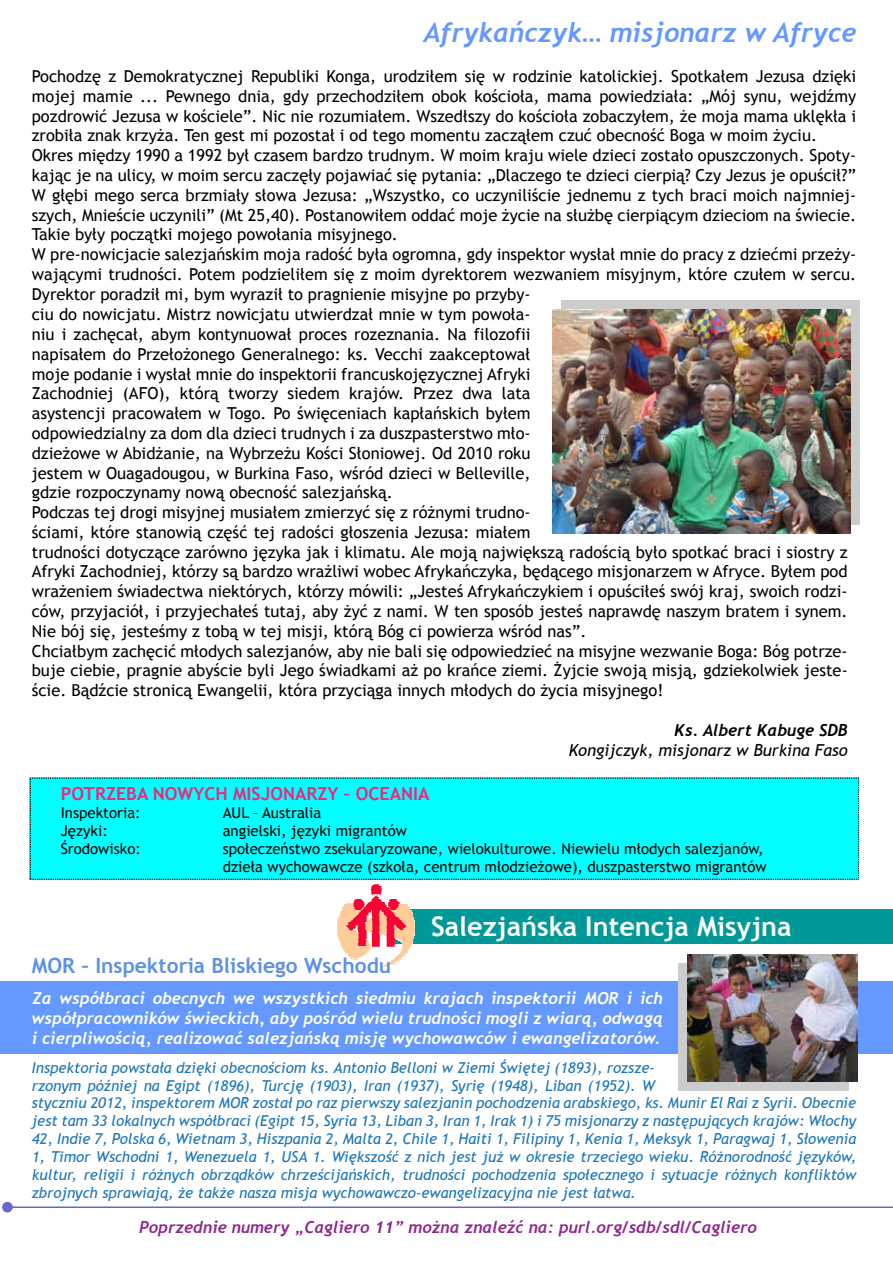
<style>
.page{position:relative;width:893px;height:1263px;background:#fff}
.page>*{position:absolute;margin:0;border:0;box-sizing:border-box;transform-origin:0 0}
.t1{font:italic 700 27px "Trebuchet";color:#69f}
.t2{font:700 27px "Trebuchet MS";color:#fff}
.t3{font:700 21px "Trebuchet MS";color:#5c91e5}
.t4{font:700 18px "Trebuchet MS";color:#ec297b}
.t5{font:16.5px/19.8px "Trebuchet MS";color:#000}
.t6{font:italic 700 16.5px/19.8px "Trebuchet";color:#fff;text-align:justify}
.t7{font:italic 700 16.5px "Trebuchet";color:#90278e}
.t8{font:italic 16.5px "Trebuchet MS";color:#000}
.t9{font:italic 700 16.5px "Trebuchet";color:#000}
.t10{font:italic 15px/18px "Trebuchet MS";color:#1b75bb}
.t11{font:15px/18px "Trebuchet MS";color:#000}
</style>
<div class="page">
<div style="left:0;top:981px;width:893px;height:73px;background:#69f"></div>
<div style="left:395px;top:909px;width:498px;height:35px;background:#099"></div>
<hr style="left:11px;top:1206px;width:882px;height:2px;background:#66c">
<div style="left:2px;top:1202px;width:11px;height:10px;background:#66c;border-radius:50%"></div>
<div style="left:678px;top:964px;width:170px;height:127px;background:#ccc"></div>
<img style="left:687px;top:955px;width:170px;height:127px">
<svg style="left:337px;top:885px;width:77px;height:82px"></svg>
<div style="left:562px;top:301px;width:298px;height:223px;background:#ccc"></div>
<img style="left:553px;top:310px;width:298px;height:223px">
<div style="left:30px;top:778px;width:829px;height:102px;background:#0ff"></div>
<h1 class="t1" style="left:424px;top:16px;width:434px">Afrykańczyk… misjonarz w Afryce</h1>
<p class="t5" style="left:32px;top:66px;width:826px">Pochodzę z Demokratycznej Republiki Konga, urodziłem się w rodzinie katolickiej. Spotkałem Jezusa dzięki mojej mamie ... Pewnego dnia, gdy przechodziłem obok kościoła, mama powiedziała: „Mój synu, wejdźmy pozdrowić Jezusa w kościele”. Nic nie rozumiałem. Wszedłszy do kościoła zobaczyłem, że moja mama uklękła i zrobiła znak krzyża. Ten gest mi pozostał i od tego momentu zacząłem czuć obecność Boga w moim życiu.<br>Okres między 1990 a 1992 był czasem bardzo trudnym. W moim kraju wiele dzieci zostało opuszczonych. Spoty&shy;kając je na ulicy, w moim sercu zaczęły pojawiać się pytania: „Dlaczego te dzieci cierpią? Czy Jezus je opuścił?” W głębi mego serca brzmiały słowa Jezusa: „Wszystko, co uczyniliście jednemu z tych braci moich najmniej&shy;szych, Mnieście uczynili” (Mt 25,40). Postanowiłem oddać moje życie na służbę cierpiącym dzieciom na świecie.<br>Takie były początki mojego powołania misyjnego.<br>W pre-nowicjacie salezjańskim moja radość była ogromna, gdy inspektor wysłał mnie do pracy z dziećmi przeży&shy;wającymi trudności. Potem podzieliłem się z moim dyrektorem wezwaniem misyjnym, które czułem w sercu.<br>Dyrektor poradził mi, bym wyraził to pragnienie misyjne po przyby-<br>ciu do nowicjatu. Mistrz nowicjatu utwierdzał mnie w tym powoła-<br>niu i zachęcał, abym kontynuował proces rozeznania. Na filozofii<br>napisałem do Przełożonego Generalnego: ks. Vecchi zaakceptował<br>moje podanie i wysłał mnie do inspektorii francuskojęzycznej Afryki<br>Zachodniej (AFO), którą tworzy siedem krajów. Przez dwa lata<br>asystencji pracowałem w Togo. Po święceniach kapłańskich byłem<br>odpowiedzialny za dom dla dzieci trudnych i za duszpasterstwo mło-<br>dzieżowe w Abidżanie, na Wybrzeżu Kości Słoniowej. Od 2010 roku<br>jestem w Ouagadougou, w Burkina Faso, wśród dzieci w Belleville,<br>gdzie rozpoczynamy nową obecność salezjańską.<br>Podczas tej drogi misyjnej musiałem zmierzyć się z różnymi trudno-<br>ściami, które stanowią część tej radości głoszenia Jezusa: miałem<br>trudności dotyczące zarówno języka jak i klimatu. Ale moją największą radością było spotkać braci i siostry z Afryki Zachodniej, którzy są bardzo wrażliwi wobec Afrykańczyka, będącego misjonarzem w Afryce. Byłem pod wrażeniem świadectwa niektórych, którzy mówili: „Jesteś Afrykańczykiem i opuściłeś swój kraj, swoich rodzi&shy;ców, przyjaciół, i przyjechałeś tutaj, aby żyć z nami. W ten sposób jesteś naprawdę naszym bratem i synem.<br>Nie bój się, jesteśmy z tobą w tej misji, którą Bóg ci powierza wśród nas”.<br>Chciałbym zachęcić młodych salezjanów, aby nie bali się odpowiedzieć na misyjne wezwanie Boga: Bóg potrze&shy;buje ciebie, pragnie abyście byli Jego świadkami aż po krańce ziemi. Żyjcie swoją misją, gdziekolwiek jeste&shy;ście. Bądźcie stronicą Ewangelii, która przyciąga innych młodych do życia misyjnego!</p>
<p class="t9" style="left:674px;top:720px;width:175px">Ks. Albert Kabuge SDB</p>
<p class="t8" style="left:569px;top:740px;width:280px">Kongijczyk, misjonarz w Burkina Faso</p>
<p class="t4" style="left:61px;top:783px;width:370px">POTRZEBA NOWYCH MISJONARZY – OCEANIA</p>
<p class="t11" style="left:61px;top:804px;width:82px">Inspektoria:</p>
<p class="t11" style="left:223px;top:804px;width:100px">AUL – Australia</p>
<p class="t11" style="left:61px;top:822px;width:49px">Języki:</p>
<p class="t11" style="left:223px;top:822px;width:186px">angielski, języki migrantów</p>
<p class="t11" style="left:61px;top:840px;width:82px">Środowisko:</p>
<p class="t11" style="left:223px;top:840px;width:545px">społeczeństwo zsekularyzowane, wielokulturowe. Niewielu młodych salezjanów, dzieła wychowawcze (szkoła, centrum młodzieżowe), duszpasterstwo migrantów</p>
<p class="t3" style="left:32px;top:953px;width:361px">MOR – Inspektoria Bliskiego Wschodu</p>
<h1 class="t2" style="left:431px;top:910px;width:362px">Salezjańska Intencja Misyjna</h1>
<p class="t6" style="left:32px;top:988px;width:633px">Za współbraci obecnych we wszystkich siedmiu krajach inspektorii MOR i ich współpracowników świeckich, aby pośród wielu trudności mogli z wiarą, odwagą i cierpliwością, realizować salezjańską misję wychowawców i ewangelizatorów.</p>
<p class="t10" style="left:32px;top:1059px;width:625px">Inspektoria powstała dzięki obecnościom ks. Antonio Belloni w Ziemi Świętej (1893), rozsze&shy;rzonym później na Egipt (1896), Turcję (1903), Iran (1937), Syrię (1948), Liban (1952). W</p>
<p class="t10" style="left:32px;top:1094px;width:826px;text-align:justify">styczniu 2012, inspektorem MOR został po raz pierwszy salezjanin pochodzenia arabskiego, ks. Munir El Rai z Syrii. Obecnie jest tam 33 lokalnych współbraci (Egipt 15, Syria 13, Liban 3, Iran 1, Irak 1) i 75 misjonarzy z następujących krajów: Włochy 42, Indie 7, Polska 6, Wietnam 3, Hiszpania 2, Malta 2, Chile 1, Haiti 1, Filipiny 1, Kenia 1, Meksyk 1, Paragwaj 1, Słowenia 1, Timor Wschodni 1, Wenezuela 1, USA 1. Większość z nich jest już w okresie trzeciego wieku. Różnorodność języków, kultur, religii i różnych obrządków chrześcijańskich, trudności pochodzenia społecznego i sytuacje różnych konfliktów zbrojnych sprawiają, że także nasza misja wychowawczo-ewangelizacyjna nie jest łatwa.</p>
<p class="t7" style="left:139px;top:1217px;width:619px">Poprzednie numery „Cagliero 11” można znaleźć na: purl.org/sdb/sdl/Cagliero</p>
</div>
